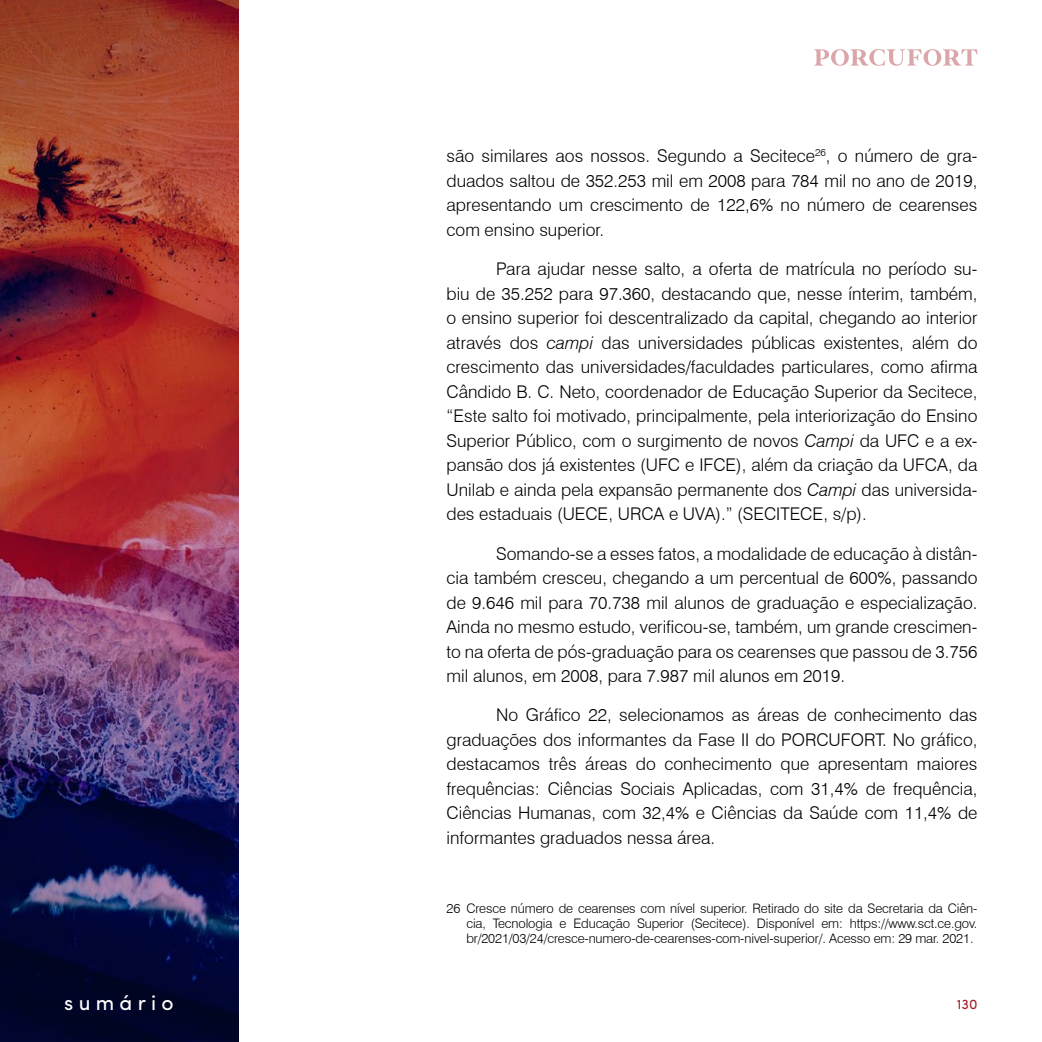
<style>
.page{position:relative;width:1042px;height:1042px;background:#fff}
.page>*{position:absolute;margin:0;border:0;box-sizing:border-box;transform-origin:0 0}
.t1{font:21px "Sofia Pro";letter-spacing:.25em;color:#fff}
.t2{font:300 17.5px/24.5px "Swiss 721 BT";color:#000;text-align:justify}
.t3{font:14px "Sofia Pro";color:#a42027}
.t4{font:300 13.12px/14.9px "Swiss 721 BT";letter-spacing:-.01em;color:#000;text-align:justify}
.s1{font-style:italic}
</style>
<div class="page">
<svg style="left:814px;top:49px;width:163px;height:17px"></svg>
<img style="left:0;top:0;width:238px;height:1042px">
<p class="t2" style="left:446px;top:144px;width:532px">são similares aos nossos. Segundo a Secitece<sup>26</sup>, o número de gra&shy;duados saltou de 352.253 mil em 2008 para 784 mil no ano de 2019, apresentando um crescimento de 122,6% no número de cearenses com ensino superior.</p>
<p class="t2" style="left:446px;top:256px;width:532px;text-indent:50px">Para ajudar nesse salto, a oferta de matrícula no período su&shy;biu de 35.252 para 97.360, destacando que, nesse ínterim, também, o ensino superior foi descentralizado da capital, chegando ao interior através dos <span class="s1">campi</span> das universidades públicas existentes, além do crescimento das universidades/faculdades particulares, como afirma Cândido B. C. Neto, coordenador de Educação Superior da Secitece, “Este salto foi motivado, principalmente, pela interiorização do Ensino Superior Público, com o surgimento de novos <span class="s1">Campi</span> da UFC e a ex&shy;pansão dos já existentes (UFC e IFCE), além da criação da UFCA, da Unilab e ainda pela expansão permanente dos <span class="s1">Campi</span> das universida&shy;des estaduais (UECE, URCA e UVA).” (SECITECE, s/p).</p>
<p class="t2" style="left:446px;top:541px;width:532px;text-indent:50px">Somando-se a esses fatos, a modalidade de educação à distân&shy;cia também cresceu, chegando a um percentual de 600%, passando de 9.646 mil para 70.738 mil alunos de graduação e especialização.<br>Ainda no mesmo estudo, verificou-se, também, um grande crescimen&shy;to na oferta de pós-graduação para os cearenses que passou de 3.756 mil alunos, em 2008, para 7.987 mil alunos em 2019.</p>
<p class="t2" style="left:446px;top:703px;width:532px;text-indent:50px">No Gráfico 22, selecionamos as áreas de conhecimento das graduações dos informantes da Fase II do PORCUFORT. No gráfico, destacamos três áreas do conhecimento que apresentam maiores frequências: Ciências Sociais Aplicadas, com 31,4% de frequência, Ciências Humanas, com 32,4% e Ciências da Saúde com 11,4% de informantes graduados nessa área.</p>
<p class="t4" style="left:466px;top:901px;width:512px;text-indent:-20px">26 Cresce número de cearenses com nível superior. Retirado do site da Secretaria da Ciên&shy;cia, Tecnologia e Educação Superior (Secitece). Disponível em: https://www.sct.ce.gov. br/2021/03/24/cresce-numero-de-cearenses-com-nivel-superior/. Acesso em: 29 mar. 2021.</p>
<p class="t1" style="left:64px;top:986px;width:111px">sumário</p>
<p class="t3" style="left:957px;top:993px;width:22px">130</p>
</div>
